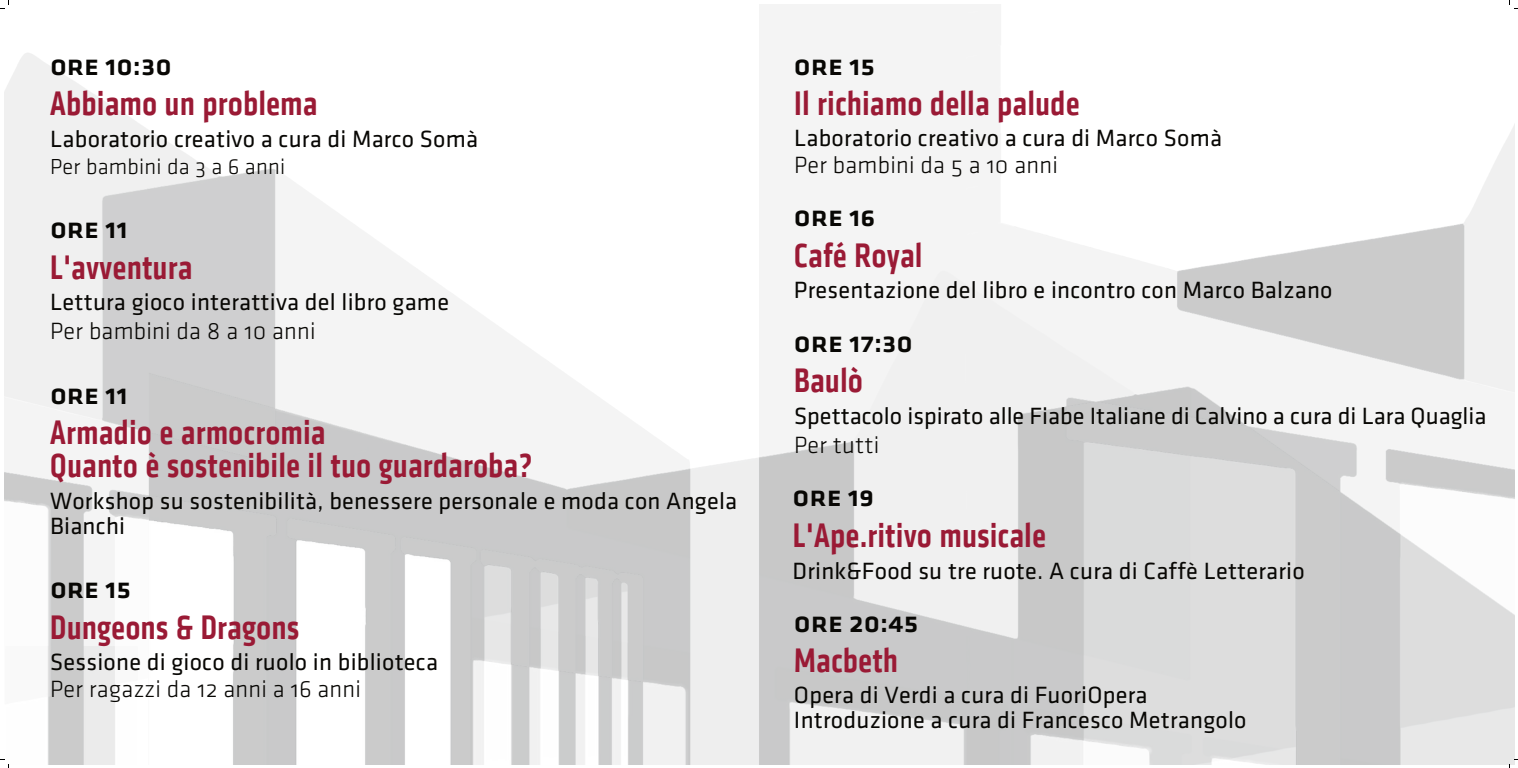
<style>
.page{position:relative;width:1518px;height:768px;background:#fff}
.page>*{position:absolute;margin:0;border:0;box-sizing:border-box;transform-origin:0 0}
.t1{font:500 condensed 35px/33px "Klavika Web";letter-spacing:.02em;color:#9a1a35}
.t2{font:29.4px "Klavika Med Caps SC";color:#080704}
.t3{font:24.35px/24.4px "Klavika Regular OSF";letter-spacing:.01em;color:#080704}
.t4{font:24.35px "Klavika Light OSF";letter-spacing:.01em;color:#080704}
.t5{font:22.5px "Klavika Light OSF";letter-spacing:.01em;color:#080704}
</style>
<div class="page">
<img style="left:4px;top:4px;width:1509px;height:759px">
<svg style="left:0;top:0;width:10px;height:10px"></svg>
<svg style="left:1509px;top:0;width:8px;height:10px"></svg>
<svg style="left:0;top:759px;width:10px;height:8px"></svg>
<svg style="left:1509px;top:759px;width:8px;height:8px"></svg>
<p class="t2" style="left:50px;top:49px;width:123px">ore 10:30</p>
<h1 class="t1" style="left:50px;top:87px;width:268px">Abbiamo un problema</h1>
<p class="t3" style="left:50px;top:127px;width:429px">Laboratorio creativo a cura di Marco Somà</p>
<p class="t5" style="left:50px;top:155px;width:236px">Per bambini da 3 a 6 anni</p>
<p class="t2" style="left:50px;top:212px;width:79px">ore 11</p>
<h1 class="t1" style="left:50px;top:250px;width:143px">L'avventura</h1>
<p class="t3" style="left:50px;top:290px;width:400px">Lettura gioco interattiva del libro game</p>
<p class="t4" style="left:50px;top:318px;width:267px">Per bambini da 8 a 10 anni</p>
<p class="t2" style="left:50px;top:378px;width:79px">ore 11</p>
<h1 class="t1" style="left:50px;top:415px;width:483px">Armadio e armocromia<br>Quanto è sostenibile il tuo guardaroba?</h1>
<p class="t3" style="left:50px;top:489px;width:688px">Workshop su sostenibilità, benessere personale e moda con Angela<br>Bianchi</p>
<p class="t2" style="left:50px;top:572px;width:83px">ore 15</p>
<h1 class="t1" style="left:50px;top:610px;width:250px">Dungeons &amp; Dragons</h1>
<p class="t3" style="left:50px;top:649px;width:389px">Sessione di gioco di ruolo in biblioteca</p>
<p class="t4" style="left:50px;top:675px;width:312px">Per ragazzi da 12 anni a 16 anni</p>
<p class="t2" style="left:793px;top:49px;width:83px">ore 15</p>
<h1 class="t1" style="left:794px;top:87px;width:287px">Il richiamo della palude</h1>
<p class="t3" style="left:794px;top:126px;width:429px">Laboratorio creativo a cura di Marco Somà</p>
<p class="t4" style="left:794px;top:152px;width:265px">Per bambini da 5 a 10 anni</p>
<p class="t2" style="left:793px;top:201px;width:83px">ore 16</p>
<h1 class="t1" style="left:794px;top:239px;width:130px">Café Royal</h1>
<p class="t3" style="left:793px;top:278px;width:540px">Presentazione del libro e incontro con Marco Balzano</p>
<p class="t2" style="left:793px;top:326px;width:120px">ore 17:30</p>
<h1 class="t1" style="left:794px;top:364px;width:70px">Baulò</h1>
<p class="t3" style="left:794px;top:403px;width:693px">Spettacolo ispirato alle Fiabe Italiane di Calvino a cura di Lara Quaglia</p>
<p class="t4" style="left:794px;top:431px;width:87px">Per tutti</p>
<p class="t2" style="left:792px;top:480px;width:83px">ore 19</p>
<h1 class="t1" style="left:792px;top:518px;width:254px">L'Ape.ritivo musicale</h1>
<p class="t3" style="left:792px;top:558px;width:513px">Drink&amp;Food su tre ruote. A cura di Caffè Letterario</p>
<p class="t2" style="left:793px;top:606px;width:126px">ore 20:45</p>
<h1 class="t1" style="left:794px;top:643px;width:105px">Macbeth</h1>
<p class="t3" style="left:793px;top:682px;width:454px">Opera di Verdi a cura di FuoriOpera<br>Introduzione a cura di Francesco Metrangolo</p>
</div>
